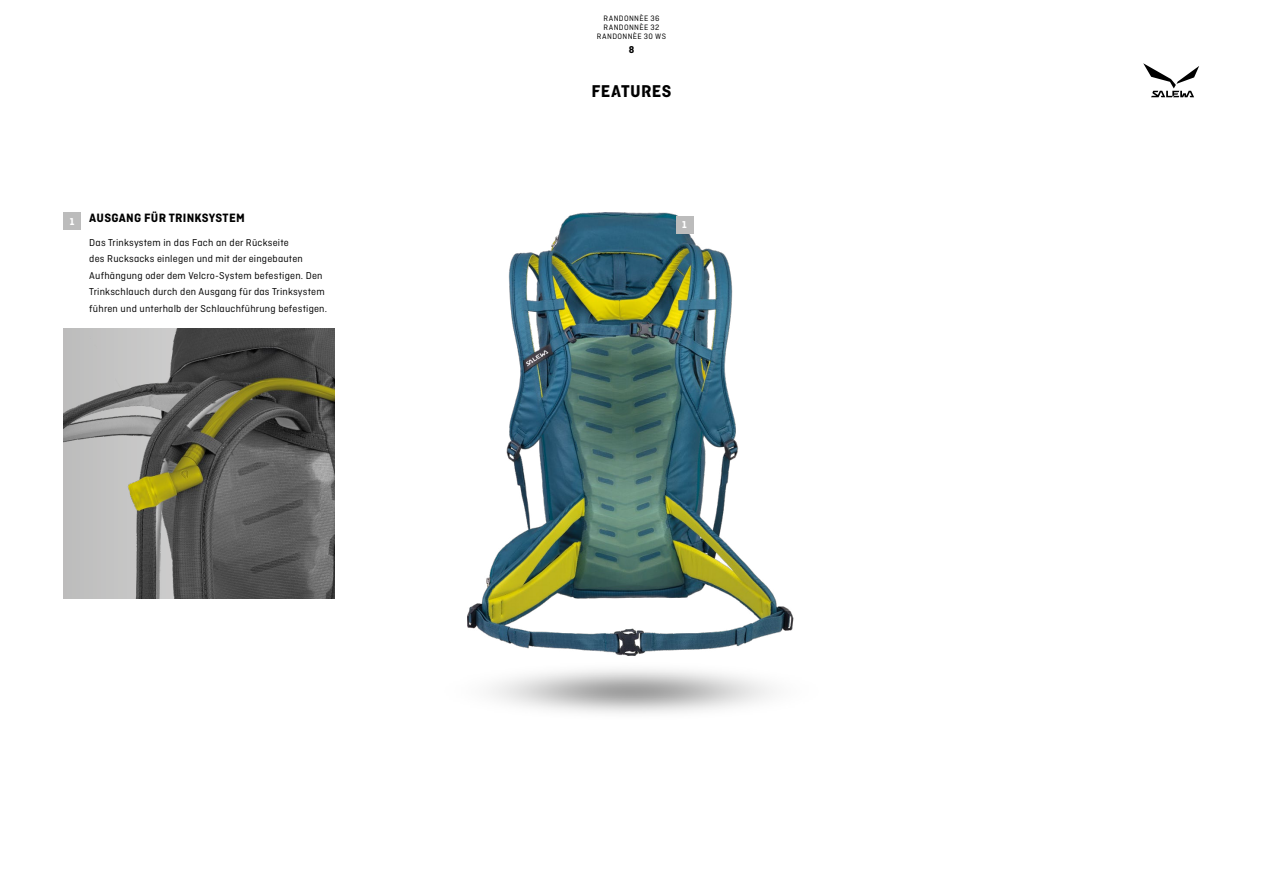
<style>
.page{position:relative;width:1263px;height:893px;background:#fff}
.page>*{position:absolute;margin:0;border:0;box-sizing:border-box;transform-origin:0 0}
.t1{font:18px "Ciutadella Hy";letter-spacing:.02em;color:#000}
.t2{font:700 12.75px "Ciutadella";letter-spacing:.02em;color:#000}
.t3{font:10.5px/16.5px "Ciutadella";letter-spacing:.02em;color:#000}
.t4{font:700 10.5px "Ciutadella";color:#fff}
.t5{font:700 10.5px "Ciutadella";color:#000}
.t6{font:8.25px/9px "Ciutadella";letter-spacing:.05em;color:#000;text-align:center}
</style>
<div class="page">
<svg style="left:1143px;top:63px;width:56px;height:34px"></svg>
<img style="left:467px;top:213px;width:327px;height:443px">
<div style="left:64px;top:213px;width:17px;height:17px;background:#bcbcbc"></div>
<div style="left:676px;top:217px;width:17px;height:17px;background:#bcbcbc"></div>
<img style="left:64px;top:328px;width:271px;height:270px">
<p class="t4" style="left:70px;top:215px;width:6px">1</p>
<p class="t2" style="left:89px;top:211px;width:157px">AUSGANG FÜR TRINKSYSTEM</p>
<p class="t3" style="left:89px;top:234px;width:239px">Das Trinksystem in das Fach an der Rückseite<br>des Rucksacks einlegen und mit der eingebauten Aufhängung oder dem Velcro-System befestigen. Den Trinkschlauch durch den Ausgang für das Trinksystem führen und unterhalb der Schlauchführung befestigen.</p>
<p class="t6" style="left:597px;top:13px;width:71px">RANDONNÈE 36<br>RANDONNÈE 32<br>RANDONNÈE 30 WS</p>
<p class="t5" style="left:629px;top:44px;width:7px">8</p>
<h1 class="t1" style="left:591px;top:81px;width:82px">FEATURES</h1>
<p class="t4" style="left:682px;top:219px;width:6px">1</p>
</div>
